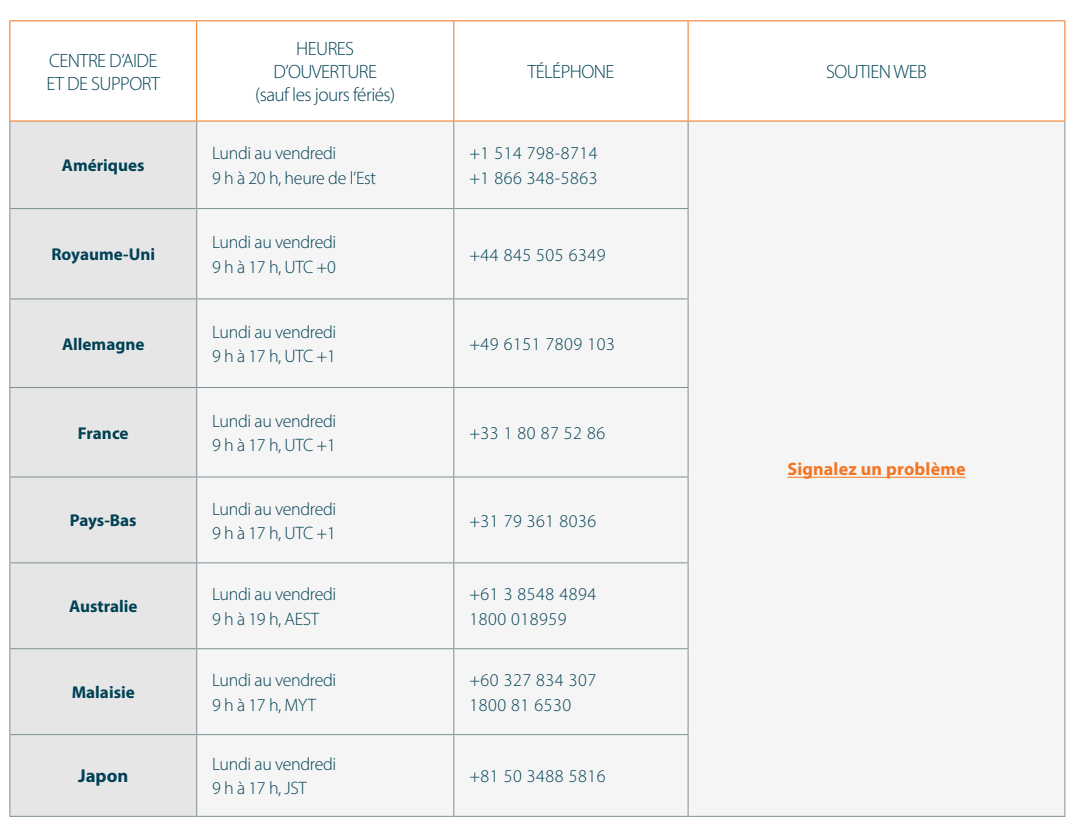
<style>
.page{position:relative;width:1080px;height:840px;background:#fff}
.page>*{position:absolute;margin:0;border:0;box-sizing:border-box;transform-origin:0 0}
.t1{font:300 19.35px/23.1px "Myriad Pro";letter-spacing:-.03em;color:#004155}
.t2{font:700 18.6px "Myriad Pro";color:#004155}
.t3{font:300 18px/24.2px "Myriad Pro";letter-spacing:-.02em;color:#004155}
.t4{font:300 18px/24.2px "Myriad Pro";letter-spacing:.03em;color:#004155}
.t5{font:700 18px "Myriad Pro";letter-spacing:.01em;color:#f47521}
.t6{font:700 17.1px "Myriad Pro";color:#004155}
</style>
<div class="page">
<svg style="left:10px;top:21px;width:1054px;height:99px"></svg>
<svg style="left:10px;top:121px;width:186px;height:694px;background:#dfe0e0"></svg>
<div style="left:197px;top:121px;width:867px;height:694px;background:#f5f5f5"></div>
<hr style="left:9px;top:20px;width:188px;height:1px;background:#f47521">
<hr style="left:9px;top:21px;width:1px;height:99px;background:#f47521">
<hr style="left:197px;top:20px;width:257px;height:1px;background:#f47521">
<hr style="left:196px;top:21px;width:1px;height:99px;background:#f47521">
<hr style="left:454px;top:20px;width:234px;height:1px;background:#f47521">
<hr style="left:453px;top:21px;width:1px;height:99px;background:#f47521">
<hr style="left:688px;top:20px;width:377px;height:1px;background:#f47521">
<hr style="left:688px;top:21px;width:1px;height:99px;background:#f47521">
<hr style="left:1064px;top:21px;width:1px;height:99px;background:#f47521">
<hr style="left:9px;top:120px;width:188px;height:1px;background:#f47521">
<hr style="left:197px;top:120px;width:257px;height:1px;background:#f47521">
<hr style="left:454px;top:120px;width:234px;height:1px;background:#f47521">
<hr style="left:688px;top:120px;width:377px;height:1px;background:#f47521">
<hr style="left:9px;top:209px;width:1px;height:89px;background:#809296">
<hr style="left:196px;top:209px;width:1px;height:89px;background:#809296">
<hr style="left:453px;top:209px;width:1px;height:89px;background:#809296">
<hr style="left:688px;top:209px;width:1px;height:89px;background:#809296">
<hr style="left:688px;top:815px;width:377px;height:1px;background:#809296">
<hr style="left:9px;top:298px;width:188px;height:1px;background:#809296">
<hr style="left:9px;top:299px;width:1px;height:88px;background:#809296">
<hr style="left:197px;top:298px;width:257px;height:1px;background:#809296">
<hr style="left:196px;top:299px;width:1px;height:88px;background:#809296">
<hr style="left:454px;top:298px;width:235px;height:1px;background:#809296">
<hr style="left:453px;top:299px;width:1px;height:88px;background:#809296">
<hr style="left:688px;top:299px;width:1px;height:88px;background:#809296">
<hr style="left:9px;top:387px;width:188px;height:1px;background:#809296">
<hr style="left:9px;top:388px;width:1px;height:88px;background:#809296">
<hr style="left:197px;top:387px;width:257px;height:1px;background:#809296">
<hr style="left:196px;top:388px;width:1px;height:88px;background:#809296">
<hr style="left:454px;top:387px;width:235px;height:1px;background:#809296">
<hr style="left:453px;top:388px;width:1px;height:88px;background:#809296">
<hr style="left:688px;top:388px;width:1px;height:88px;background:#809296">
<hr style="left:9px;top:476px;width:188px;height:1px;background:#809296">
<hr style="left:9px;top:477px;width:1px;height:85px;background:#809296">
<hr style="left:197px;top:476px;width:257px;height:1px;background:#809296">
<hr style="left:196px;top:477px;width:1px;height:85px;background:#809296">
<hr style="left:454px;top:476px;width:235px;height:1px;background:#809296">
<hr style="left:453px;top:477px;width:1px;height:85px;background:#809296">
<hr style="left:688px;top:477px;width:1px;height:85px;background:#809296">
<hr style="left:9px;top:562px;width:188px;height:1px;background:#809296">
<hr style="left:9px;top:563px;width:1px;height:85px;background:#809296">
<hr style="left:197px;top:562px;width:257px;height:1px;background:#809296">
<hr style="left:196px;top:563px;width:1px;height:85px;background:#809296">
<hr style="left:454px;top:562px;width:235px;height:1px;background:#809296">
<hr style="left:453px;top:563px;width:1px;height:85px;background:#809296">
<hr style="left:688px;top:563px;width:1px;height:85px;background:#809296">
<hr style="left:9px;top:648px;width:188px;height:1px;background:#809296">
<hr style="left:9px;top:649px;width:1px;height:85px;background:#809296">
<hr style="left:197px;top:648px;width:257px;height:1px;background:#809296">
<hr style="left:196px;top:649px;width:1px;height:85px;background:#809296">
<hr style="left:454px;top:648px;width:235px;height:1px;background:#809296">
<hr style="left:453px;top:649px;width:1px;height:85px;background:#809296">
<hr style="left:688px;top:649px;width:1px;height:85px;background:#809296">
<hr style="left:9px;top:734px;width:188px;height:1px;background:#809296">
<hr style="left:9px;top:735px;width:1px;height:80px;background:#809296">
<hr style="left:197px;top:734px;width:257px;height:1px;background:#809296">
<hr style="left:196px;top:735px;width:1px;height:80px;background:#809296">
<hr style="left:454px;top:734px;width:235px;height:1px;background:#809296">
<hr style="left:453px;top:735px;width:1px;height:80px;background:#809296">
<hr style="left:688px;top:735px;width:1px;height:80px;background:#809296">
<hr style="left:9px;top:815px;width:188px;height:1px;background:#809296">
<hr style="left:197px;top:815px;width:257px;height:1px;background:#809296">
<hr style="left:454px;top:815px;width:234px;height:1px;background:#809296">
<hr style="left:9px;top:121px;width:1px;height:87px;background:#809296">
<hr style="left:196px;top:121px;width:1px;height:87px;background:#809296">
<hr style="left:453px;top:121px;width:1px;height:87px;background:#809296">
<hr style="left:688px;top:121px;width:1px;height:87px;background:#809296">
<hr style="left:1064px;top:121px;width:1px;height:87px;background:#809296">
<hr style="left:9px;top:208px;width:188px;height:1px;background:#809296">
<hr style="left:197px;top:208px;width:257px;height:1px;background:#809296">
<hr style="left:454px;top:208px;width:235px;height:1px;background:#809296">
<hr style="left:1064px;top:208px;width:1px;height:91px;background:#809296">
<hr style="left:1064px;top:299px;width:1px;height:88px;background:#809296">
<hr style="left:1064px;top:387px;width:1px;height:90px;background:#809296">
<hr style="left:1064px;top:477px;width:1px;height:85px;background:#809296">
<hr style="left:1064px;top:562px;width:1px;height:86px;background:#809296">
<hr style="left:1064px;top:648px;width:1px;height:86px;background:#809296">
<hr style="left:1064px;top:734px;width:1px;height:81px;background:#809296">
<hr style="left:787px;top:476px;width:179px;height:1px;background:#f47521">
<p class="t1" style="left:46px;top:48px;width:115px">CENTRE D’AIDE<br>ET DE SUPPORT</p>
<p class="t1" style="left:255px;top:37px;width:142px;text-align:center">HEURES<br>D’OUVERTURE (sauf les jours fériés)</p>
<p class="t1" style="left:527px;top:60px;width:89px">TÉLÉPHONE</p>
<p class="t1" style="left:826px;top:60px;width:102px">SOUTIEN WEB</p>
<p class="t6" style="left:62px;top:154px;width:84px">Amériques</p>
<p class="t6" style="left:51px;top:243px;width:105px">Royaume-Uni</p>
<p class="t6" style="left:62px;top:332px;width:84px">Allemagne</p>
<p class="t6" style="left:78px;top:421px;width:52px">France</p>
<p class="t6" style="left:70px;top:509px;width:68px">Pays-Bas</p>
<p class="t6" style="left:69px;top:595px;width:70px">Australie</p>
<p class="t6" style="left:72px;top:681px;width:65px">Malaisie</p>
<p class="t2" style="left:78px;top:763px;width:52px">Japon</p>
<p class="t3" style="left:212px;top:141px;width:165px">Lundi au vendredi<br>9 h à 20 h, heure de l’Est</p>
<p class="t4" style="left:469px;top:141px;width:130px">+1 514 798-8714 +1 866 348-5863</p>
<p class="t3" style="left:212px;top:230px;width:126px">Lundi au vendredi<br>9 h à 17 h, UTC +0</p>
<p class="t3" style="left:212px;top:319px;width:126px">Lundi au vendredi<br>9 h à 17 h, UTC +1</p>
<p class="t3" style="left:212px;top:408px;width:126px">Lundi au vendredi<br>9 h à 17 h, UTC +1</p>
<p class="t3" style="left:212px;top:496px;width:126px">Lundi au vendredi<br>9 h à 17 h, UTC +1</p>
<p class="t4" style="left:469px;top:242px;width:138px">+44 845 505 6349</p>
<p class="t4" style="left:469px;top:331px;width:147px">+49 6151 7809 103</p>
<p class="t3" style="left:469px;top:420px;width:137px">+33 1 80 87 52 86</p>
<p class="t4" style="left:469px;top:508px;width:128px">+31 79 361 8036</p>
<p class="t3" style="left:212px;top:582px;width:126px">Lundi au vendredi<br>9 h à 19 h, AEST</p>
<p class="t4" style="left:469px;top:582px;width:128px">+61 3 8548 4894<br>1800 018959</p>
<p class="t3" style="left:212px;top:668px;width:126px">Lundi au vendredi<br>9 h à 17 h, MYT</p>
<p class="t4" style="left:469px;top:668px;width:128px">+60 327 834 307<br>1800 81 6530</p>
<p class="t3" style="left:212px;top:751px;width:126px">Lundi au vendredi<br>9 h à 17 h, JST</p>
<p class="t4" style="left:469px;top:763px;width:138px">+81 50 3488 5816</p>
<p class="t5" style="left:787px;top:457px;width:180px">Signalez un problème</p>
</div>
